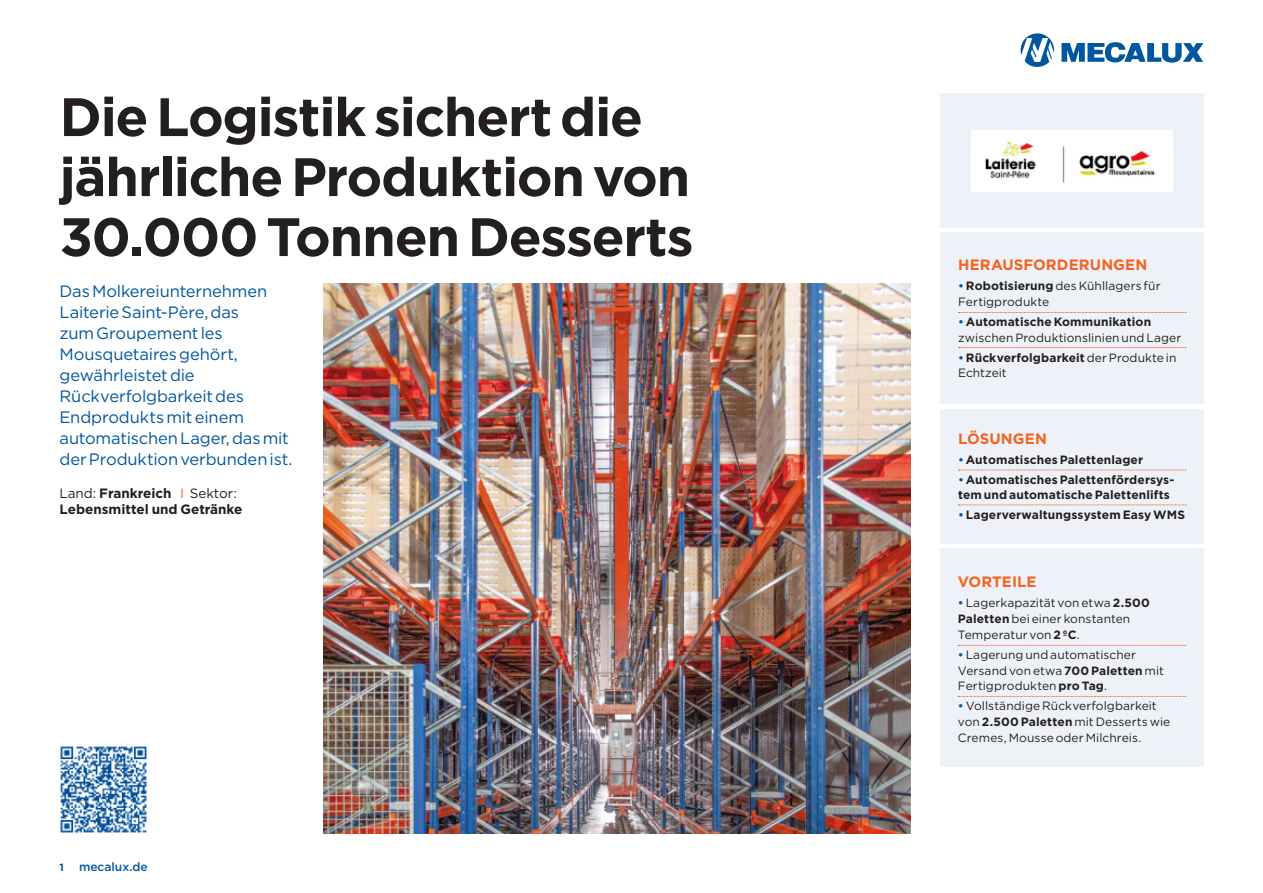
<style>
.page{position:relative;width:1263px;height:893px;background:#fff}
.page>*{position:absolute;margin:0;border:0;box-sizing:border-box;transform-origin:0 0}
.t1{font:700 54px/60px "Gotham";letter-spacing:-.025em;color:#231f20}
.t2{font:16.5px/21px "Gotham";letter-spacing:-.01em;color:#01579f}
.t3{font:700 15px "Gotham";letter-spacing:.005em;color:#f36421}
.t4{font:700 13.5px/16.5px "Gotham";color:#231f20}
.t5{font:12px/15.8px "Gotham";letter-spacing:.005em;color:#231f20}
.t6{font:700 12px/15.8px "Gotham";letter-spacing:.01em;color:#231f20}
.t7{font:500 12px "Gotham";color:#01579f}
.t8{font:700 10.5px "Gotham";color:#01579f}
.s1{font-weight:400}
.s2{font-weight:400;color:#f36421}
.s3{font-weight:500;color:#01579f}
.s4{font-weight:700}
</style>
<div class="page">
<svg style="left:1020px;top:33px;width:34px;height:34px"></svg>
<svg style="left:1061px;top:42px;width:142px;height:21px"></svg>
<div style="left:940px;top:94px;width:263px;height:134px;background:#eef2f8"></div>
<img style="left:323px;top:283px;width:587px;height:550px">
<div style="left:940px;top:409px;width:263px;height:134px;background:#eef2f8"></div>
<div style="left:940px;top:233px;width:263px;height:171px;background:#eef2f8"></div>
<svg style="left:958px;top:312px;width:228px;height:1px"></svg>
<div style="left:940px;top:548px;width:263px;height:219px;background:#eef2f8"></div>
<svg style="left:958px;top:470px;width:228px;height:1px"></svg>
<svg style="left:958px;top:645px;width:228px;height:1px"></svg>
<img style="left:60px;top:746px;width:87px;height:87px">
<div style="left:971px;top:130px;width:201px;height:61px;background:#fff"></div>
<img style="left:985px;top:141px;width:170px;height:42px">
<svg style="left:958px;top:347px;width:228px;height:1px"></svg>
<svg style="left:958px;top:696px;width:228px;height:1px"></svg>
<svg style="left:958px;top:505px;width:228px;height:1px"></svg>
<h1 class="t1" style="left:60px;top:87px;width:636px">Die Logistik sichert die jährliche Produktion von<br>30.000 Tonnen Desserts</h1>
<h2 class="t2" style="left:60px;top:280px;width:234px">Das Molkereiunternehmen<br>Laiterie Saint-Père, das<br>zum Groupement les<br>Mousquetaires gehört, gewährleistet die<br>Rückverfolgbarkeit des<br>Endprodukts mit einem automatischen Lager, das mit der Produktion verbunden ist.</h2>
<p class="t4" style="left:60px;top:485px;width:185px"><span class="s1">Land:</span> Frankreich <span class="s2">I</span> <span class="s1">Sektor:<br></span>Lebensmittel und Getränke</p>
<p class="t8" style="left:60px;top:860px;width:6px">1</p>
<p class="t7" style="left:79px;top:859px;width:70px">mecalux.de</p>
<p class="t3" style="left:958px;top:255px;width:191px">HERAUSFORDERUNGEN</p>
<p class="t5" style="left:958px;top:278px;width:204px"><span class="s3">•</span> <span class="s4">Robotisierung</span> des Kühllagers für<br>Fertigprodukte</p>
<p class="t5" style="left:958px;top:313px;width:225px"><span class="s3">•</span> <span class="s4">Automatische Kommunikation </span>zwischen Produktionslinien und Lager</p>
<p class="t5" style="left:958px;top:349px;width:220px"><span class="s3">•</span> <span class="s4">Rückverfolgbarkeit</span> der Produkte in<br>Echtzeit</p>
<p class="t3" style="left:958px;top:428px;width:90px">LÖSUNGEN</p>
<p class="t6" style="left:958px;top:451px;width:187px"><span class="s3">•</span> Automatisches Palettenlager</p>
<p class="t6" style="left:958px;top:471px;width:218px"><span class="s3">•</span> Automatisches Palettenfördersys&shy;tem und automatische Palettenlifts</p>
<p class="t6" style="left:958px;top:507px;width:229px"><span class="s3">•</span> Lagerverwaltungssystem Easy WMS</p>
<p class="t3" style="left:958px;top:572px;width:80px">VORTEILE</p>
<p class="t5" style="left:958px;top:595px;width:194px"><span class="s3">•</span> Lagerkapazität von etwa <span class="s4">2.500<br>Paletten</span> bei einer konstanten<br>Temperatur von <span class="s4">2 ºC</span>.</p>
<p class="t5" style="left:958px;top:646px;width:208px"><span class="s3">•</span> Lagerung und automatischer<br>Versand von etwa <span class="s4">700 Paletten</span> mit<br>Fertigprodukten <span class="s4">pro Tag</span>.</p>
<p class="t5" style="left:958px;top:698px;width:214px"><span class="s3">•</span> Vollständige Rückverfolgbarkeit von <span class="s4">2.500 Paletten</span> mit Desserts wie<br>Cremes, Mousse oder Milchreis.</p>
</div>
